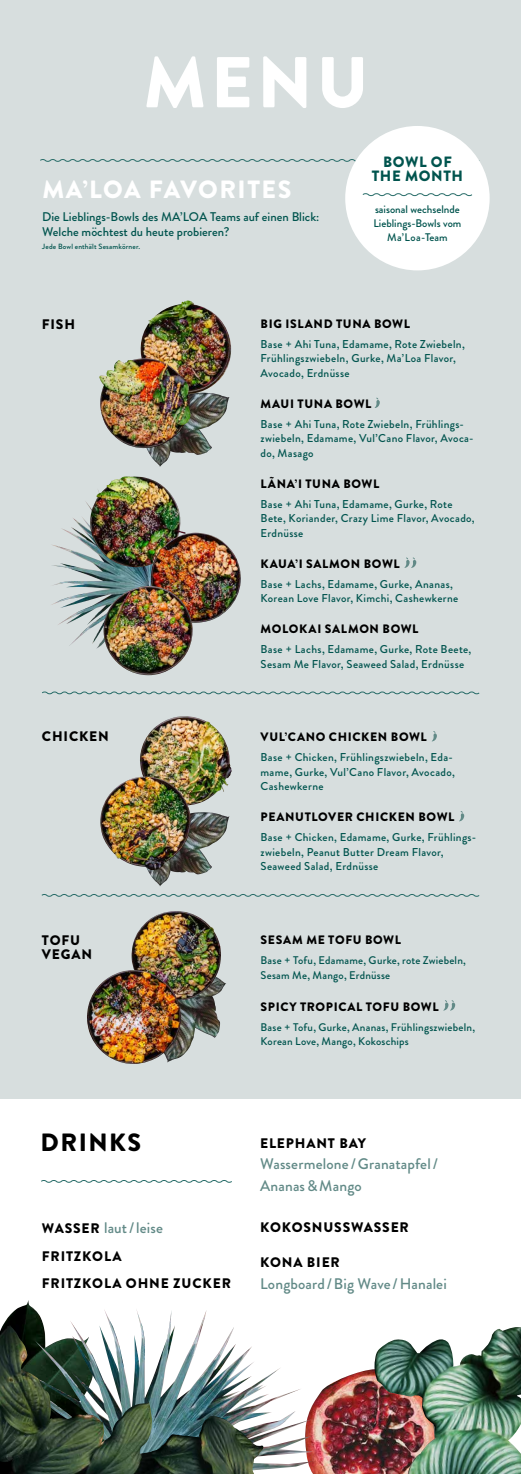
<style>
.page{position:relative;width:521px;height:1474px;background:#fff}
.page>*{position:absolute;margin:0;border:0;box-sizing:border-box;transform-origin:0 0}
.t1{font:900 71.75px "Brandon Grotesque";color:#fff}
.t2{font:900 25.03px "Brandon Grotesque";letter-spacing:.06em;color:#fff}
.t3{font:900 25.03px "Brandon Grotesque";letter-spacing:.06em;color:#000}
.t4{font:500 15.4px/21.3px "Brandon Grotesque";letter-spacing:.01em;color:#628a87}
.t5{font:900 14.88px/14px "Brandon Grotesque";letter-spacing:.04em;color:#00544e;text-align:center}
.t6{font:900 13.83px/13.8px "Brandon Grotesque";letter-spacing:.06em;color:#000}
.t7{font:500 12.6px/15px "Brandon Grotesque";color:#00544e}
.t8{font:900 12.25px "Brandon Grotesque";letter-spacing:.055em;color:#000}
.t9{font:500 11.38px/14.3px "Brandon Grotesque";letter-spacing:.03em;color:#00544e}
.t10{font:500 11.03px/15.6px "Brandon Grotesque";letter-spacing:.02em;color:#00544e}
.t11{font:500 11.03px/13.8px "Brandon Grotesque";color:#00544e;text-align:center}
.t12{font:500 7.52px "Brandon Grotesque";letter-spacing:.025em;color:#00544e}
.s1{font-weight:900;font-size:13.83px;color:#000}
</style>
<div class="page">
<div style="left:0;top:0;width:521px;height:1098px;background:#d7dede"></div>
<svg style="left:41px;top:894px;width:439px;height:3px"></svg>
<svg style="left:42px;top:691px;width:438px;height:4px"></svg>
<svg style="left:374px;top:398px;width:6px;height:10px"></svg>
<svg style="left:404px;top:557px;width:12px;height:11px"></svg>
<svg style="left:432px;top:731px;width:5px;height:10px"></svg>
<svg style="left:459px;top:811px;width:5px;height:10px"></svg>
<svg style="left:443px;top:1000px;width:12px;height:10px"></svg>
<img style="left:51px;top:501px;width:85px;height:145px">
<img style="left:171px;top:430px;width:41px;height:25px">
<img style="left:192px;top:394px;width:38px;height:36px">
<img style="left:146px;top:448px;width:25px;height:19px">
<img style="left:140px;top:300px;width:91px;height:94px">
<img style="left:99px;top:358px;width:93px;height:90px">
<img style="left:90px;top:476px;width:94px;height:92px">
<img style="left:150px;top:532px;width:91px;height:91px">
<img style="left:140px;top:716px;width:92px;height:89px">
<img style="left:171px;top:849px;width:41px;height:25px">
<img style="left:191px;top:812px;width:39px;height:37px">
<img style="left:147px;top:870px;width:24px;height:16px">
<img style="left:100px;top:776px;width:91px;height:94px">
<img style="left:182px;top:1002px;width:38px;height:35px">
<img style="left:182px;top:1004px;width:13px;height:52px">
<img style="left:221px;top:980px;width:5px;height:11px">
<img style="left:131px;top:911px;width:90px;height:91px">
<img style="left:87px;top:970px;width:95px;height:94px">
<img style="left:103px;top:586px;width:91px;height:89px">
<svg style="left:40px;top:159px;width:440px;height:3px"></svg>
<div style="left:345px;top:126px;width:145px;height:144px;background:#fff;border-radius:50%"></div>
<svg style="left:362px;top:193px;width:110px;height:4px"></svg>
<img style="left:3px;top:1300px;width:30px;height:25px">
<img style="left:313px;top:1369px;width:61px;height:104px">
<img style="left:374px;top:1327px;width:147px;height:146px">
<img style="left:31px;top:1308px;width:282px;height:165px">
<img style="left:0;top:1325px;width:264px;height:148px">
<svg style="left:41px;top:1180px;width:191px;height:3px"></svg>
<h1 class="t1" style="left:143px;top:32px;width:226px">MENU</h1>
<h2 class="t2" style="left:42px;top:172px;width:250px">MA’LOA FAVORITES</h2>
<p class="t7" style="left:42px;top:210px;width:279px">Die Lieblings-Bowls des MA’LOA Teams auf einen Blick:<br>Welche möchtest du heute probieren?</p>
<p class="t12" style="left:42px;top:241px;width:100px">Jede Bowl enthält Sesamkörner.</p>
<h3 class="t5" style="left:372px;top:155px;width:93px">BOWL OF<br>THE MONTH</h3>
<p class="t11" style="left:373px;top:203px;width:89px">saisonal wechselnde<br>Lieblings-Bowls vom<br>Ma’Loa-Team</p>
<p class="t6" style="left:42px;top:318px;width:35px">FISH</p>
<p class="t8" style="left:261px;top:315px;width:151px">BIG ISLAND TUNA BOWL</p>
<p class="t9" style="left:260px;top:337px;width:206px">Base + Ahi Tuna, Edamame, Rote Zwiebeln,<br>Frühlingszwiebeln, Gurke, Ma’Loa Flavor,<br>Avocado, Erdnüsse</p>
<p class="t8" style="left:261px;top:395px;width:112px">MAUI TUNA BOWL</p>
<p class="t9" style="left:260px;top:417px;width:215px">Base + Ahi Tuna, Rote Zwiebeln, Frühlings&shy;zwiebeln, Edamame, Vul’Cano Flavor, Avoca&shy;do, Masago</p>
<p class="t8" style="left:261px;top:475px;width:120px">LÃNA’I TUNA BOWL</p>
<p class="t9" style="left:260px;top:497px;width:216px">Base + Ahi Tuna, Edamame, Gurke, Rote<br>Bete, Koriander, Crazy Lime Flavor, Avocado,<br>Erdnüsse</p>
<p class="t8" style="left:261px;top:555px;width:141px">KAUA’I SALMON BOWL</p>
<p class="t9" style="left:260px;top:577px;width:199px">Base + Lachs, Edamame, Gurke, Ananas,<br>Korean Love Flavor, Kimchi, Cashewkerne</p>
<p class="t8" style="left:261px;top:620px;width:159px">MOLOKAI SALMON BOWL</p>
<p class="t9" style="left:260px;top:642px;width:212px">Base + Lachs, Edamame, Gurke, Rote Beete,<br>Sesam Me Flavor, Seaweed Salad, Erdnüsse</p>
<p class="t6" style="left:42px;top:729px;width:68px">CHICKEN</p>
<p class="t8" style="left:261px;top:728px;width:168px">VUL’CANO CHICKEN BOWL</p>
<p class="t9" style="left:260px;top:750px;width:196px">Base + Chicken, Frühlingszwiebeln, Eda&shy;mame, Gurke, Vul’Cano Flavor, Avocado,<br>Cashewkerne</p>
<p class="t8" style="left:261px;top:808px;width:195px">PEANUTLOVER CHICKEN BOWL</p>
<p class="t9" style="left:260px;top:830px;width:217px">Base + Chicken, Edamame, Gurke, Frühlings&shy;zwiebeln, Peanut Butter Dream Flavor,<br>Seaweed Salad, Erdnüsse</p>
<p class="t6" style="left:42px;top:933px;width:52px">TOFU<br>VEGAN</p>
<p class="t8" style="left:261px;top:931px;width:142px">SESAM ME TOFU BOWL</p>
<p class="t10" style="left:260px;top:952px;width:207px">Base + Tofu, Edamame, Gurke, rote Zwiebeln,<br>Sesam Me, Mango, Erdnüsse</p>
<p class="t8" style="left:261px;top:997px;width:180px">SPICY TROPICAL TOFU BOWL</p>
<p class="t10" style="left:260px;top:1019px;width:216px;line-height:14.3px">Base + Tofu, Gurke, Ananas, Frühlingszwiebeln,<br>Korean Love, Mango, Kokoschips</p>
<h2 class="t3" style="left:41px;top:1125px;width:102px">DRINKS</h2>
<h3 class="t4" style="left:42px;top:1217px;width:123px"><span class="s1">WASSER</span> laut/leise</h3>
<p class="t6" style="left:42px;top:1242px;width:190px;line-height:27.5px">FRITZKOLA<br>FRITZKOLA OHNE ZUCKER</p>
<p class="t6" style="left:260px;top:1136px;width:107px">ELEPHANT BAY</p>
<h3 class="t4" style="left:260px;top:1153px;width:179px">Wassermelone /Granatapfel/<br>Ananas&amp;Mango</h3>
<p class="t6" style="left:260px;top:1220px;width:150px">KOKOSNUSSWASSER</p>
<p class="t6" style="left:260px;top:1255px;width:81px">KONA BIER</p>
<h3 class="t4" style="left:260px;top:1273px;width:188px">Longboard /Big Wave /Hanalei</h3>
</div>
